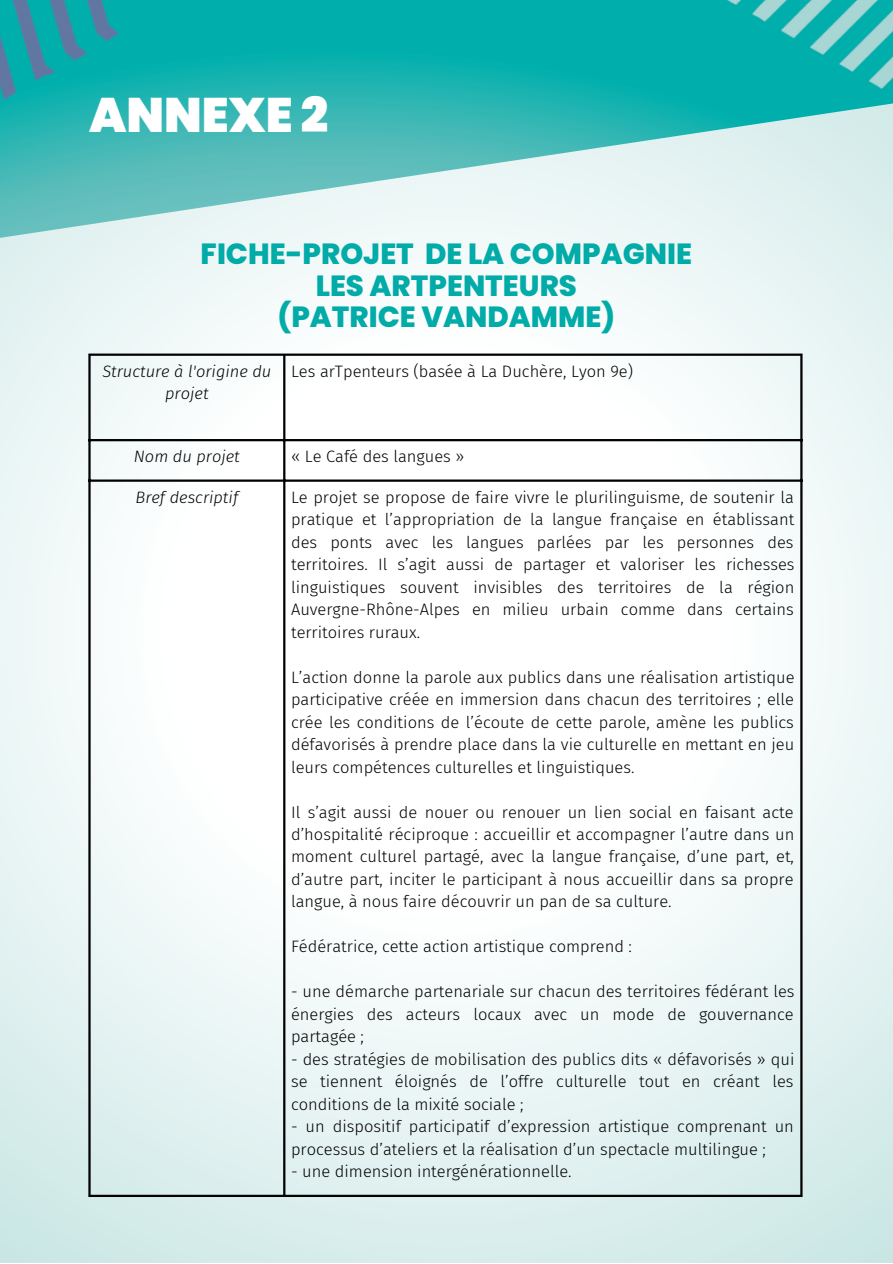
<style>
.page{position:relative;width:893px;height:1264px;background:#fff}
.page>*{position:absolute;margin:0;border:0;box-sizing:border-box;transform-origin:0 0}
.t1{font:900 48.3px "Poppins";color:#fff}
.t2{font:800 29.1px/31.2px "Poppins";color:#00aba8;text-align:center}
.t3{font:300 16.5px/22.5px "Fira Sans";color:#000;text-align:justify}
.t4{font:italic 300 16.5px/22.5px "Fira Sans";color:#000;text-align:center}
</style>
<div class="page">
<img style="left:0;top:330px;width:892px;height:932px">
<img style="left:0;top:0;width:892px;height:330px">
<hr style="left:88px;top:356px;width:3px;height:838px;background:#000">
<hr style="left:283px;top:356px;width:2px;height:838px;background:#000">
<hr style="left:800px;top:356px;width:2px;height:838px;background:#000">
<hr style="left:88px;top:353px;width:714px;height:3px;background:#000">
<hr style="left:88px;top:439px;width:714px;height:2px;background:#000">
<hr style="left:88px;top:479px;width:714px;height:3px;background:#000">
<hr style="left:88px;top:1194px;width:714px;height:2px;background:#000">
<h1 class="t1" style="left:89px;top:82px;width:240px">ANNEXE 2</h1>
<h2 class="t2" style="left:201px;top:238px;width:493px">FICHE-PROJET DE LA COMPAGNIE<br>LES ARTPENTEURS<br>(PATRICE VANDAMME)</h2>
<p class="t4" style="left:102px;top:360px;width:170px">Structure à l'origine du projet</p>
<p class="t3" style="left:291px;top:360px;width:343px">Les arTpenteurs (basée à La Duchère, Lyon 9e)</p>
<p class="t4" style="left:134px;top:445px;width:107px">Nom du projet</p>
<p class="t3" style="left:291px;top:445px;width:175px">« Le Café des langues »</p>
<p class="t4" style="left:135px;top:486px;width:104px">Bref descriptif</p>
<p class="t3" style="left:291px;top:486px;width:505px">Le projet se propose de faire vivre le plurilinguisme, de soutenir la pratique et l’appropriation de la langue française en établissant des ponts avec les langues parlées par les personnes des territoires. Il s’agit aussi de partager et valoriser les richesses linguistiques souvent invisibles des territoires de la région Auvergne-Rhône-Alpes en milieu urbain comme dans certains territoires ruraux.</p>
<p class="t3" style="left:291px;top:665px;width:505px">L’action donne la parole aux publics dans une réalisation artistique participative créée en immersion dans chacun des territoires ; elle crée les conditions de l’écoute de cette parole, amène les publics défavorisés à prendre place dans la vie culturelle en mettant en jeu leurs compétences culturelles et linguistiques.</p>
<p class="t3" style="left:291px;top:800px;width:504px">Il s’agit aussi de nouer ou renouer un lien social en faisant acte d’hospitalité réciproque : accueillir et accompagner l’autre dans un moment culturel partagé, avec la langue française, d’une part, et, d’autre part, inciter le participant à nous accueillir dans sa propre langue, à nous faire découvrir un pan de sa culture.</p>
<p class="t3" style="left:291px;top:935px;width:342px">Fédératrice, cette action artistique comprend :</p>
<p class="t3" style="left:291px;top:980px;width:505px">- une démarche partenariale sur chacun des territoires fédérant les énergies des acteurs locaux avec un mode de gouvernance partagée ;</p>
<p class="t3" style="left:291px;top:1048px;width:505px">- des stratégies de mobilisation des publics dits « défavorisés » qui se tiennent éloignés de l’offre culturelle tout en créant les conditions de la mixité sociale ;</p>
<p class="t3" style="left:291px;top:1115px;width:504px">- un dispositif participatif d’expression artistique comprenant un processus d’ateliers et la réalisation d’un spectacle multilingue ;</p>
<p class="t3" style="left:291px;top:1160px;width:282px">- une dimension intergénérationnelle.</p>
</div>
